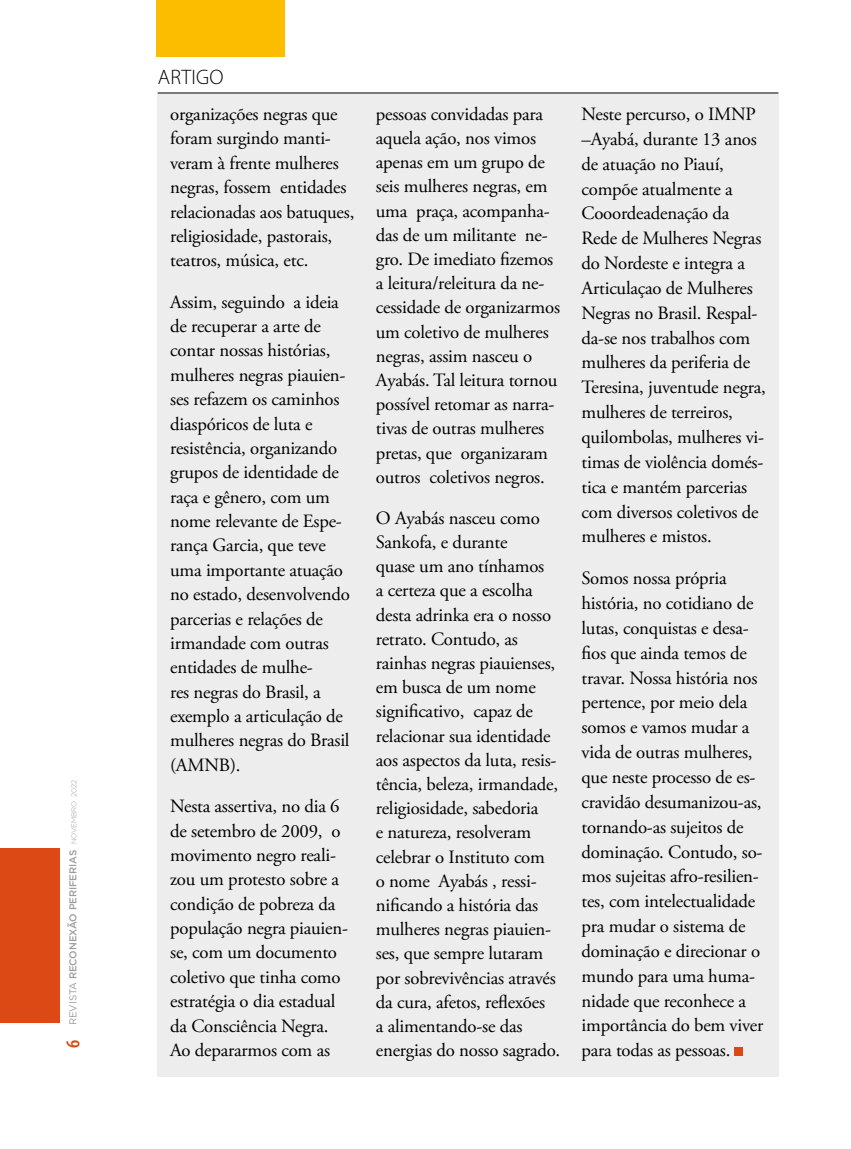
<style>
.page{position:relative;width:851px;height:1149px;background:#fff}
.page>*{position:absolute;margin:0;border:0;box-sizing:border-box;transform-origin:0 0}
.t1{font:300 21px "Myriad Pro";letter-spacing:.01em;color:#000}
.t2{font:18.75px/24.2px "Adobe Garamond Pro";letter-spacing:-.01em;color:#000}
.t3{font:500 9.9px "Gotham";letter-spacing:-.01em;color:#9d9d9c}
.s1{font-family:"Myriad Pro";font-weight:600;font-stretch:condensed;font-size:19.95px;color:#dc4914}
.s2{font-weight:400}
.s3{font-weight:300;font-size:7.05px}
</style>
<div class="page">
<div style="left:156px;top:0;width:128px;height:56px;background:#fcbc00"></div>
<div style="left:0;top:848px;width:59px;height:174px;background:#dc4914"></div>
<div style="left:157px;top:94px;width:621px;height:982px;background:#ededed"></div>
<div style="left:734px;top:1047px;width:9px;height:8px;background:#dc4914"></div>
<hr style="left:158px;top:93px;width:620px;height:1px;background:#000">
<p class="t3" style="left:67px;top:1047px;width:269px;rotate:-90deg"><span class="s1">6</span> <span class="s2">REVISTA</span> RECONEXÃO PERIFERIAS <span class="s3">NOVEMBRO 2022</span></p>
<p class="t1" style="left:158px;top:65px;width:67px">ARTIGO</p>
<p class="t2" style="left:170px;top:102px;width:186px">organizações negras que foram surgindo manti&shy;veram à frente mulheres negras, fossem entidades relacionadas aos batuques, religiosidade, pastorais, teatros, música, etc.</p>
<p class="t2" style="left:170px;top:290px;width:181px">Assim, seguindo a ideia de recuperar a arte de contar nossas histórias, mulheres negras piauien&shy;ses refazem os caminhos diaspóricos de luta e resistência, organizando grupos de identidade de raça e gênero, com um nome relevante de Espe&shy;rança Garcia, que teve uma importante atuação no estado, desenvolvendo parcerias e relações de irmandade com outras entidades de mulhe-<br>res negras do Brasil, a exemplo a articulação de mulheres negras do Brasil (AMNB).</p>
<p class="t2" style="left:170px;top:794px;width:179px">Nesta assertiva, no dia 6 de setembro de 2009, o movimento negro reali&shy;zou um protesto sobre a condição de pobreza da população negra piauien&shy;se, com um documento coletivo que tinha como estratégia o dia estadual da Consciência Negra.<br>Ao depararmos com as</p>
<p class="t2" style="left:376px;top:102px;width:186px">pessoas convidadas para aquela ação, nos vimos apenas em um grupo de seis mulheres negras, em uma praça, acompanha&shy;das de um militante ne&shy;gro. De imediato fizemos a leitura/releitura da ne&shy;cessidade de organizarmos um coletivo de mulheres negras, assim nasceu o<br>Ayabás. Tal leitura tornou possível retomar as narra&shy;tivas de outras mulheres pretas, que organizaram outros coletivos negros.</p>
<p class="t2" style="left:376px;top:506px;width:186px">O Ayabás nasceu como<br>Sankofa, e durante<br>quase um ano tínhamos<br>a certeza que a escolha desta adrinka era o nosso retrato. Contudo, as rainhas negras piauienses, em busca de um nome significativo, capaz de relacionar sua identidade aos aspectos da luta, resis&shy;tência, beleza, irmandade, religiosidade, sabedoria<br>e natureza, resolveram celebrar o Instituto com<br>o nome Ayabás , ressi&shy;nificando a história das mulheres negras piauien&shy;ses, que sempre lutaram por sobrevivências através da cura, afetos, reflexões<br>a alimentando-se das energias do nosso sagrado.</p>
<p class="t2" style="left:581px;top:102px;width:186px;line-height:24.9px">Neste percurso, o IMNP –Ayabá, durante 13 anos de atuação no Piauí, compõe atualmente a<br>Cooordeadenação da<br>Rede de Mulheres Negras do Nordeste e integra a<br>Articulaçao de Mulheres<br>Negras no Brasil. Respal&shy;da-se nos trabalhos com mulheres da periferia de<br>Teresina, juventude negra, mulheres de terreiros, quilombolas, mulheres vi&shy;timas de violência domés&shy;tica e mantém parcerias com diversos coletivos de mulheres e mistos.</p>
<p class="t2" style="left:581px;top:566px;width:183px;line-height:24.9px">Somos nossa própria história, no cotidiano de lutas, conquistas e desa&shy;fios que ainda temos de travar. Nossa história nos pertence, por meio dela somos e vamos mudar a vida de outras mulheres, que neste processo de es&shy;cravidão desumanizou-as, tornando-as sujeitos de dominação. Contudo, so&shy;mos sujeitas afro-resilien&shy;tes, com intelectualidade pra mudar o sistema de dominação e direcionar o mundo para uma huma&shy;nidade que reconhece a importância do bem viver para todas as pessoas.</p>
</div>
